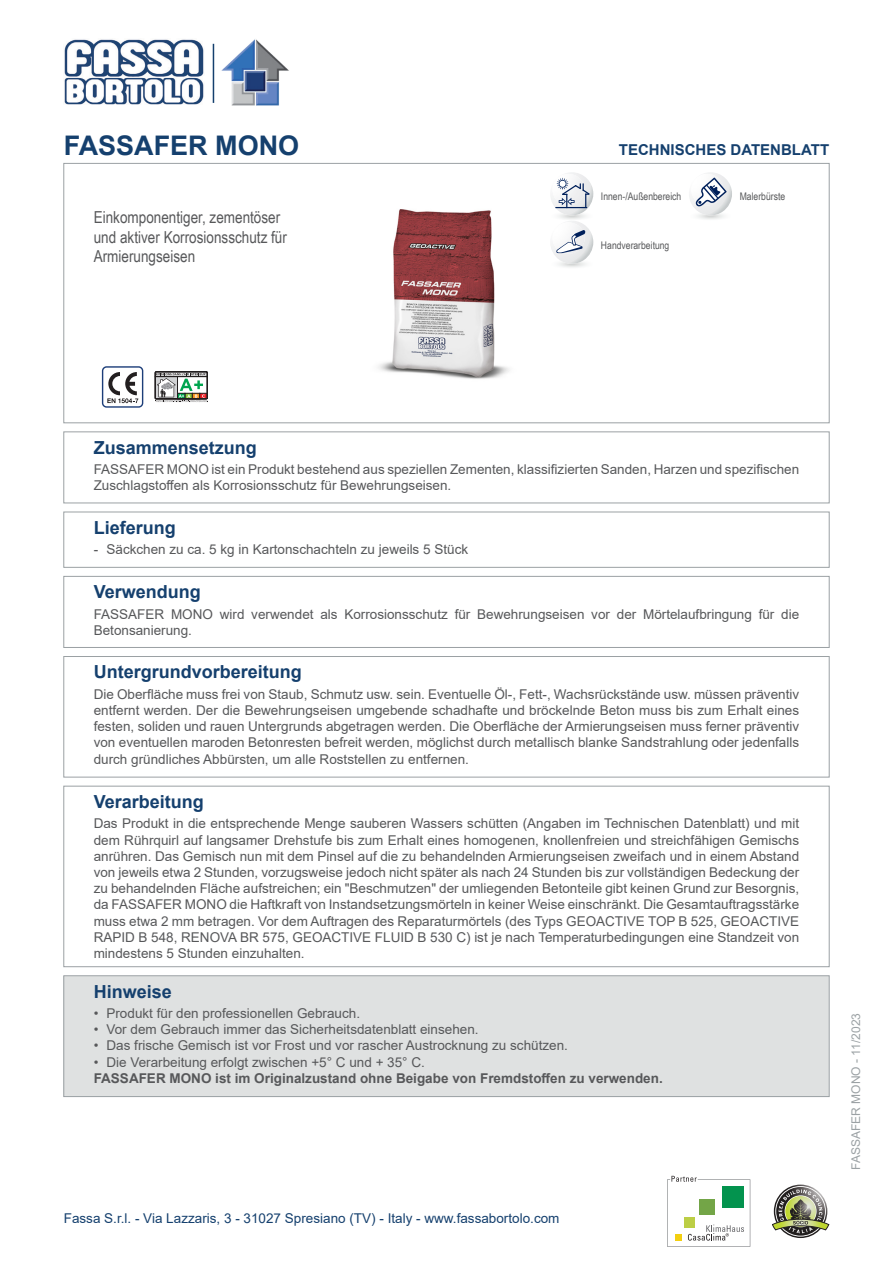
<style>
.page{position:relative;width:893px;height:1263px;background:#fff}
.page>*{position:absolute;margin:0;border:0;box-sizing:border-box;transform-origin:0 0}
.Sottotitolo{font:700 27px "Arial";color:#15406e}
.Titolo{font:700 18px "Arial";color:#15406e}
.Descrizione{font:16.5px/19.8px "Arial Narrow";color:#57585a}
.Scheda_Tecnica{font:700 15px "Arial";color:#15406e}
.Lavorazione{font:13.5px/16.2px "Arial";color:#57585a;text-align:justify}
.Preparazione_del_fondo{font:13.5px/16.2px "Arial";color:#57585a;text-align:justify}
.Composizione{font:13.5px/16.2px "Arial";color:#57585a}
.Impiego{font:13.5px/16.2px "Arial";color:#57585a}
.t1{font:13.5px "Arial";color:#15406e}
.Note{font:700 13.5px "Arial";color:#57585a}
.t2{font:12px "Arial";color:#9ba1a4}
.Frase{font:10.5px "Arial Narrow";color:#57585a}
</style>
<div class="page">
<div style="left:64px;top:163px;width:765px;height:260px;border:1px solid #9ba1a4"></div>
<svg style="left:107px;top:372px;width:31px;height:31px"></svg>
<div style="left:102px;top:366px;width:41px;height:42px;border:1px solid #1d3e79;border-radius:4px"></div>
<svg style="left:155px;top:372px;width:53px;height:30px"></svg>
<img style="left:378px;top:209px;width:131px;height:170px">
<svg style="left:551px;top:172px;width:42px;height:43px"></svg>
<hr style="left:555px;top:207px;width:32px;height:1px;background:#00205b">
<svg style="left:551px;top:221px;width:42px;height:43px"></svg>
<svg style="left:689px;top:172px;width:43px;height:43px"></svg>
<div style="left:64px;top:432px;width:765px;height:71px;border:1px solid #9ba1a4"></div>
<div style="left:64px;top:512px;width:765px;height:55px;border:1px solid #9ba1a4"></div>
<div style="left:64px;top:576px;width:765px;height:72px;border:1px solid #9ba1a4"></div>
<div style="left:64px;top:656px;width:765px;height:121px;border:1px solid #9ba1a4"></div>
<div style="left:64px;top:786px;width:765px;height:181px;border:1px solid #9ba1a4"></div>
<div style="left:64px;top:976px;width:765px;height:120px;background:#dfe1e1"></div>
<div style="left:64px;top:975px;width:765px;height:122px;border:1px solid #9ba1a4"></div>
<svg style="left:667px;top:1176px;width:83px;height:71px"></svg>
<svg style="left:772px;top:1186px;width:57px;height:50px"></svg>
<img style="left:64px;top:39px;width:140px;height:66px">
<hr style="left:213px;top:44px;width:1px;height:59px;background:#15406e">
<img style="left:221px;top:39px;width:68px;height:67px">
<p class="Sottotitolo" style="left:64px;top:126px;width:237px">FASSAFER MONO</p>
<p class="Scheda_Tecnica" style="left:619px;top:139px;width:212px">TECHNISCHES DATENBLATT</p>
<p class="Descrizione" style="left:94px;top:206px;width:195px">Einkomponentiger, zementöser und aktiver Korrosionsschutz für<br>Armierungseisen</p>
<p class="Frase" style="left:601px;top:189px;width:82px">Innen-/Außenbereich</p>
<p class="Frase" style="left:601px;top:237px;width:70px">Handverarbeitung</p>
<p class="Frase" style="left:740px;top:189px;width:47px">Malerbürste</p>
<p class="Titolo" style="left:94px;top:435px;width:165px">Zusammensetzung</p>
<p class="Composizione" style="left:94px;top:461px;width:707px">FASSAFER MONO ist ein Produkt bestehend aus speziellen Zementen, klassifizierten Sanden, Harzen und spezifischen<br>Zuschlagstoffen als Korrosionsschutz für Bewehrungseisen.</p>
<p class="Titolo" style="left:94px;top:515px;width:84px">Lieferung</p>
<p class="Lavorazione" style="left:94px;top:541px;width:376px">- Säckchen zu ca. 5 kg in Kartonschachteln zu jeweils 5 Stück</p>
<p class="Titolo" style="left:94px;top:579px;width:109px">Verwendung</p>
<p class="Impiego" style="left:94px;top:606px;width:707px">FASSAFER MONO wird verwendet als Korrosionsschutz für Bewehrungseisen vor der Mörtelaufbringung für die<br>Betonsanierung.</p>
<p class="Titolo" style="left:94px;top:659px;width:210px">Untergrundvorbereitung</p>
<p class="Preparazione_del_fondo" style="left:94px;top:686px;width:707px">Die Oberfläche muss frei von Staub, Schmutz usw. sein. Eventuelle Öl-, Fett-, Wachsrückstände usw. müssen präventiv entfernt werden. Der die Bewehrungseisen umgebende schadhafte und bröckelnde Beton muss bis zum Erhalt eines festen, soliden und rauen Untergrunds abgetragen werden. Die Oberfläche der Armierungseisen muss ferner präventiv von eventuellen maroden Betonresten befreit werden, möglichst durch metallisch blanke Sandstrahlung oder jedenfalls durch gründliches Abbürsten, um alle Roststellen zu entfernen.</p>
<p class="Titolo" style="left:94px;top:789px;width:112px">Verarbeitung</p>
<p class="Lavorazione" style="left:94px;top:815px;width:707px">Das Produkt in die entsprechende Menge sauberen Wassers schütten (Angaben im Technischen Datenblatt) und mit dem Rührquirl auf langsamer Drehstufe bis zum Erhalt eines homogenen, knollenfreien und streichfähigen Gemischs anrühren. Das Gemisch nun mit dem Pinsel auf die zu behandelnden Armierungseisen zweifach und in einem Abstand von jeweils etwa 2 Stunden, vorzugsweise jedoch nicht später als nach 24 Stunden bis zur vollständigen Bedeckung der zu behandelnden Fläche aufstreichen; ein "Beschmutzen" der umliegenden Betonteile gibt keinen Grund zur Besorgnis, da FASSAFER MONO die Haftkraft von Instandsetzungsmörteln in keiner Weise einschränkt. Die Gesamtauftragsstärke muss etwa 2 mm betragen. Vor dem Auftragen des Reparaturmörtels (des Typs GEOACTIVE TOP B 525, GEOACTIVE RAPID B 548, RENOVA BR 575, GEOACTIVE FLUID B 530 C) ist je nach Temperaturbedingungen eine Standzeit von mindestens 5 Stunden einzuhalten.</p>
<p class="Titolo" style="left:94px;top:978px;width:80px">Hinweise</p>
<p class="Lavorazione" style="left:94px;top:1005px;width:268px">• Produkt für den professionellen Gebrauch.</p>
<p class="Lavorazione" style="left:94px;top:1021px;width:386px">• Vor dem Gebrauch immer das Sicherheitsdatenblatt einsehen.</p>
<p class="Lavorazione" style="left:94px;top:1037px;width:476px">• Das frische Gemisch ist vor Frost und vor rascher Austrocknung zu schützen.</p>
<p class="Lavorazione" style="left:94px;top:1054px;width:333px">• Die Verarbeitung erfolgt zwischen +5° C und + 35° C.</p>
<p class="Note" style="left:94px;top:1068px;width:571px">FASSAFER MONO ist im Originalzustand ohne Beigabe von Fremdstoffen zu verwenden.</p>
<p class="t1" style="left:64px;top:1208px;width:497px">Fassa S.r.l. - Via Lazzaris, 3 - 31027 Spresiano (TV) - Italy - www.fassabortolo.com</p>
<p class="t2" style="left:848px;top:1170px;width:158px;rotate:-90deg">FASSAFER MONO - 11/2023</p>
</div>
